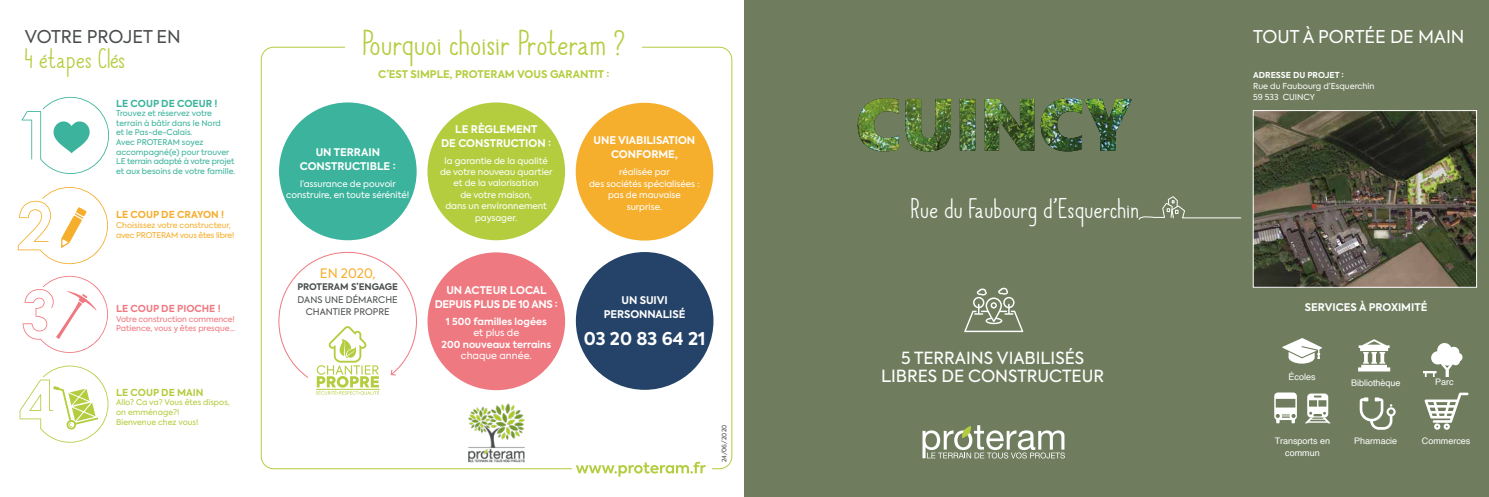
<style>
.page{position:relative;width:1489px;height:497px;background:#fff}
.page>*{position:absolute;margin:0;border:0;box-sizing:border-box;transform-origin:0 0}
.t1{font:33.25px "Always Together";letter-spacing:.025em;color:#b3cd3f}
.t2{font:26.25px "Always Together";letter-spacing:.03em;color:#fff}
.t3{font:26.25px "Always Together";color:#b3cd3f}
.t4{font:17.5px "Axiforma";color:#fff}
.t5{font:17.5px "Axiforma";color:#494d4e}
.t6{font:700 17.5px "Axiforma";color:#fff}
.t7{font:16.62px/18.4px "Axiforma";color:#fff;text-align:center}
.t8{font:12.95px "Axiforma";color:#f6ae2d}
.t9{font:700 10.5px/14px "Axiforma";color:#fff;text-align:center}
.t10{font:700 10.5px "Axiforma";color:#b3cd3f}
.t11{font:700 10.5px/14px "Axiforma";letter-spacing:-.03em;color:#fff;text-align:center}
.t12{font:700 9.62px "Axiforma";color:#fff}
.t13{font:9.62px "Axiforma";color:#fff}
.t14{font:700 9.62px "Axiforma";color:#f6ae2d}
.t15{font:700 9.62px "Axiforma";color:#ef7981}
.t16{font:700 9.62px "Axiforma";color:#3cb39c}
.t17{font:700 9.62px "Axiforma";color:#b3cd3f}
.t18{font:9.1px/12.3px "Axiforma";color:#494d4e;text-align:center}
.t19{font:700 9.1px "Axiforma";color:#494d4e}
.t20{font:9.01px/11.2px "Helvetica";color:#fff;text-align:center}
.t21{font:8.75px/11.4px "Axiforma";color:#fff;text-align:center}
.t22{font:8.22px/10.7px "Axiforma";color:#fff}
.t23{font:700 8.22px "Axiforma";color:#fff}
.t24{font:7.88px/9.6px "Axiforma";color:#3cb39c}
.t25{font:7.88px/9.6px "Axiforma";color:#b3cd3f}
.t26{font:7.88px/9.6px "Axiforma";letter-spacing:-.015em;color:#f6ae2d}
.t27{font:7.88px/9.6px "Axiforma";letter-spacing:-.01em;color:#ef7981}
.t28{font:6.12px "Axiforma";color:#494d4e}
</style>
<div class="page">
<div style="left:744px;top:0;width:744px;height:496px;background:#6f7d5e"></div>
<svg style="left:1282px;top:338px;width:39px;height:25px"></svg>
<svg style="left:1423px;top:343px;width:39px;height:33px"></svg>
<svg style="left:1274px;top:392px;width:22px;height:31px"></svg>
<svg style="left:1305px;top:393px;width:25px;height:30px"></svg>
<svg style="left:1424px;top:392px;width:44px;height:37px"></svg>
<svg style="left:1359px;top:397px;width:36px;height:32px"></svg>
<svg style="left:1358px;top:339px;width:31px;height:32px"></svg>
<img style="left:1254px;top:112px;width:220px;height:173px">
<div style="left:1252px;top:110px;width:224px;height:177px;border:1px solid #fff"></div>
<div style="left:575px;top:103px;width:138px;height:137px;background:#f6ae2d;border-radius:50%"></div>
<div style="left:427px;top:102px;width:138px;height:138px;background:#b3cd3f;border-radius:50%"></div>
<div style="left:279px;top:102px;width:137px;height:138px;background:#3cb39c;border-radius:50%"></div>
<img style="left:468px;top:403px;width:57px;height:60px">
<svg style="left:922px;top:425px;width:142px;height:33px"></svg>
<svg style="left:964px;top:287px;width:59px;height:44px"></svg>
<svg style="left:18px;top:187px;width:90px;height:77px"></svg>
<svg style="left:23px;top:275px;width:85px;height:77px"></svg>
<svg style="left:22px;top:97px;width:87px;height:77px"></svg>
<svg style="left:576px;top:461px;width:130px;height:16px"></svg>
<div style="left:427px;top:252px;width:138px;height:137px;background:#ef7980;border-radius:50%"></div>
<div style="left:576px;top:252px;width:137px;height:137px;background:#254368;border-radius:50%"></div>
<svg style="left:20px;top:365px;width:88px;height:77px"></svg>
<svg style="left:278px;top:251px;width:139px;height:143px"></svg>
<svg style="left:1138px;top:196px;width:103px;height:24px"></svg>
<img style="left:857px;top:98px;width:274px;height:53px">
<h3 class="t5" style="left:25px;top:26px;width:157px">VOTRE PROJET EN</h3>
<h3 class="t4" style="left:1253px;top:25px;width:213px">TOUT À PORTÉE DE MAIN</h3>
<h2 class="t3" style="left:25px;top:37px;width:102px">4 étapes Clés</h2>
<h1 class="t1" style="left:362px;top:17px;width:264px">Pourquoi choisir Proteram ?</h1>
<p class="t10" style="left:378px;top:67px;width:233px">C’EST SIMPLE, PROTERAM VOUS GARANTIT :</p>
<p class="t23" style="left:1253px;top:70px;width:92px">ADRESSE DU PROJET :</p>
<p class="t22" style="left:1253px;top:81px;width:123px">Rue du Faubourg d’Esquerchin<br>59 533 CUINCY</p>
<p class="t16" style="left:116px;top:96px;width:103px">LE COUP DE COEUR !</p>
<p class="t24" style="left:116px;top:108px;width:121px">Trouvez et réservez votre terrain à bâtir dans le Nord<br>et le Pas-de-Calais.<br>Avec PROTERAM soyez accompagné(e) pour trouver<br>LE terrain adapté à votre projet et aux besoins de votre famille.</p>
<p class="t14" style="left:116px;top:208px;width:110px">LE COUP DE CRAYON !</p>
<p class="t26" style="left:116px;top:220px;width:120px">Choisissez votre constructeur, avec PROTERAM vous êtes libre!</p>
<p class="t9" style="left:441px;top:122px;width:112px">LE RÈGLEMENT<br>DE CONSTRUCTION :</p>
<p class="t21" style="left:440px;top:155px;width:114px">la garantie de la qualité de votre nouveau quartier et de la valorisation<br>de votre maison,<br>dans un environnement paysager.</p>
<p class="t9" style="left:593px;top:133px;width:103px">UNE VIABILISATION<br>CONFORME,</p>
<p class="t21" style="left:589px;top:166px;width:112px">réalisée par<br>des sociétés spécialisées : pas de mauvaise<br>surprise.</p>
<p class="t9" style="left:300px;top:145px;width:98px">UN TERRAIN<br>CONSTRUCTIBLE :</p>
<p class="t21" style="left:286px;top:177px;width:124px">l’assurance de pouvoir construire, en toute sérénité!</p>
<h2 class="t2" style="left:910px;top:188px;width:229px">Rue du Faubourg d’Esquerchin</h2>
<p class="t15" style="left:116px;top:301px;width:106px">LE COUP DE PIOCHE !</p>
<p class="t27" style="left:116px;top:314px;width:120px">Votre construction commence!<br>Patience, vous y êtes presque...</p>
<p class="t17" style="left:116px;top:385px;width:89px">LE COUP DE MAIN</p>
<p class="t25" style="left:116px;top:397px;width:115px">Allo? Ca va? Vous êtes dispos, on emménage?!<br>Bienvenue chez vous!</p>
<h3 class="t8" style="left:320px;top:265px;width:57px">EN 2020,</h3>
<p class="t19" style="left:297px;top:280px;width:102px">PROTERAM S’ENGAGE</p>
<p class="t18" style="left:297px;top:293px;width:102px">DANS UNE DÉMARCHE<br>CHANTIER PROPRE</p>
<p class="t11" style="left:435px;top:283px;width:124px">UN ACTEUR LOCAL<br>DEPUIS PLUS DE 10 ANS :</p>
<p class="t12" style="left:446px;top:314px;width:102px">1 500 familles logées</p>
<p class="t13" style="left:473px;top:326px;width:47px">et plus de</p>
<p class="t12" style="left:441px;top:337px;width:111px">200 nouveaux terrains</p>
<p class="t13" style="left:461px;top:349px;width:72px">chaque année.</p>
<p class="t9" style="left:604px;top:293px;width:83px">UN SUIVI<br>PERSONNALISÉ</p>
<h3 class="t6" style="left:584px;top:326px;width:123px">03 20 83 64 21</h3>
<p class="t28" style="left:720px;top:461px;width:39px;rotate:-90deg">24/06/2020</p>
<h3 class="t7" style="left:881px;top:348px;width:224px">5 TERRAINS VIABILISÉS<br>LIBRES DE CONSTRUCTEUR</h3>
<p class="t9" style="left:1304px;top:299px;width:124px">SERVICES À PROXIMITÉ</p>
<p class="t20" style="left:1288px;top:371px;width:28px">Écoles</p>
<p class="t20" style="left:1350px;top:377px;width:51px">Bibliothèque</p>
<p class="t20" style="left:1434px;top:375px;width:20px">Parc</p>
<p class="t20" style="left:1274px;top:435px;width:57px">Transports en commun</p>
<p class="t20" style="left:1354px;top:435px;width:44px">Pharmacie</p>
<p class="t20" style="left:1421px;top:435px;width:50px">Commerces</p>
</div>
